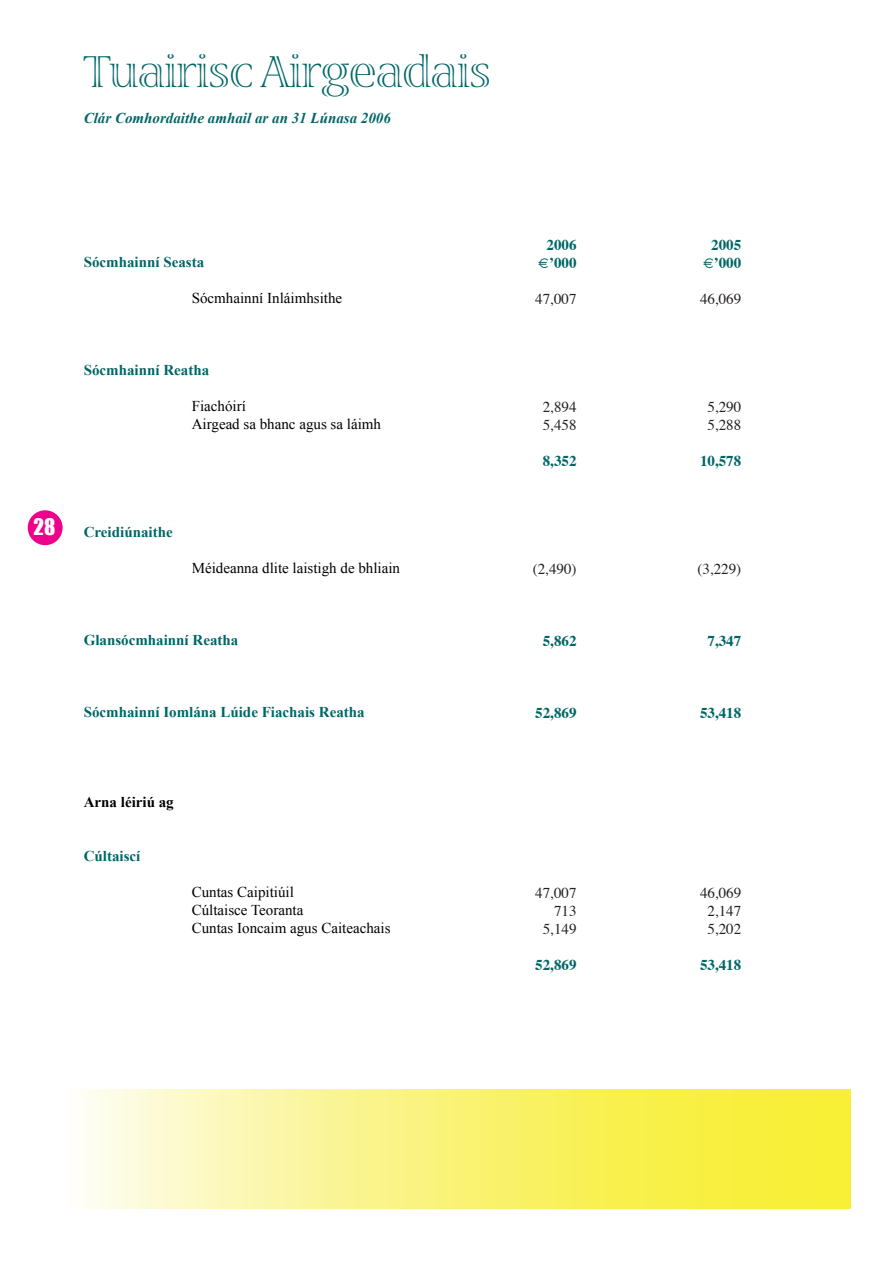
<style>
.page{position:relative;width:893px;height:1263px;background:#fff}
.page>*{position:absolute;margin:0;border:0;box-sizing:border-box;transform-origin:0 0}
.t1{font:300 45px "Viva Std";color:#066}
.t2{font:21px "Impact";color:#fff}
.t3{font:15px/18px "Times New Roman";color:#000}
.t4{font:700 15px "Times New Roman";color:#066}
.t5{font:15px/18px "Times";color:#231f20}
.t6{font:700 15px/18px "Times";color:#066;text-align:center}
.t7{font:italic 700 15px "Times New Roman";color:#066}
.t8{font:700 15px "Times New Roman";color:#000}
</style>
<div class="page">
<svg style="left:85px;top:1090px;width:765px;height:119px;background:#f9f37c"></svg>
<div style="left:28px;top:510px;width:35px;height:35px;background:#ed028c;border-radius:50%"></div>
<h1 class="t1" style="left:84px;top:48px;width:408px">Tuairisc Airgeadais</h1>
<p class="t7" style="left:84px;top:109px;width:309px">Clár Comhordaithe amhail ar an 31 Lúnasa 2006</p>
<p class="t4" style="left:84px;top:253px;width:122px">Sócmhainní Seasta</p>
<p class="t3" style="left:192px;top:289px;width:152px">Sócmhainní Inláimhsithe</p>
<p class="t4" style="left:84px;top:361px;width:127px">Sócmhainní Reatha</p>
<p class="t3" style="left:192px;top:397px;width:191px">Fiachóirí<br>Airgead sa bhanc agus sa láimh</p>
<h2 class="t2" style="left:33px;top:514px;width:23px">28</h2>
<p class="t4" style="left:84px;top:523px;width:90px">Creidiúnaithe</p>
<p class="t3" style="left:192px;top:559px;width:210px">Méideanna dlite laistigh de bhliain</p>
<p class="t4" style="left:84px;top:631px;width:156px">Glansócmhainní Reatha</p>
<p class="t4" style="left:84px;top:703px;width:282px">Sócmhainní Iomlána Lúide Fiachais Reatha</p>
<p class="t8" style="left:84px;top:793px;width:91px">Arna léiriú ag</p>
<p class="t4" style="left:84px;top:847px;width:58px">Cúltaiscí</p>
<p class="t3" style="left:192px;top:883px;width:200px">Cuntas Caipitiúil<br>Cúltaisce Teoranta<br>Cuntas Ioncaim agus Caiteachais</p>
<p class="t6" style="left:538px;top:234px;width:40px">2006 €’000</p>
<p class="t5" style="left:535px;top:288px;width:43px">47,007</p>
<p class="t5" style="left:543px;top:396px;width:35px">2,894<br>5,458</p>
<p class="t6" style="left:543px;top:450px;width:35px">8,352</p>
<p class="t5" style="left:533px;top:558px;width:45px">(2,490)</p>
<p class="t6" style="left:543px;top:630px;width:35px">5,862</p>
<p class="t6" style="left:535px;top:702px;width:43px">52,869</p>
<p class="t5" style="left:535px;top:882px;width:43px;text-align:right">47,007<br>713<br>5,149</p>
<p class="t6" style="left:535px;top:954px;width:43px">52,869</p>
<p class="t6" style="left:703px;top:234px;width:40px">2005 €’000</p>
<p class="t5" style="left:700px;top:288px;width:43px">46,069</p>
<p class="t5" style="left:708px;top:396px;width:35px">5,290<br>5,288</p>
<p class="t6" style="left:700px;top:450px;width:43px">10,578</p>
<p class="t5" style="left:698px;top:558px;width:45px">(3,229)</p>
<p class="t6" style="left:708px;top:630px;width:35px">7,347</p>
<p class="t6" style="left:700px;top:702px;width:43px">53,418</p>
<p class="t5" style="left:700px;top:882px;width:43px;text-align:center">46,069<br>2,147<br>5,202</p>
<p class="t6" style="left:700px;top:954px;width:43px">53,418</p>
</div>
